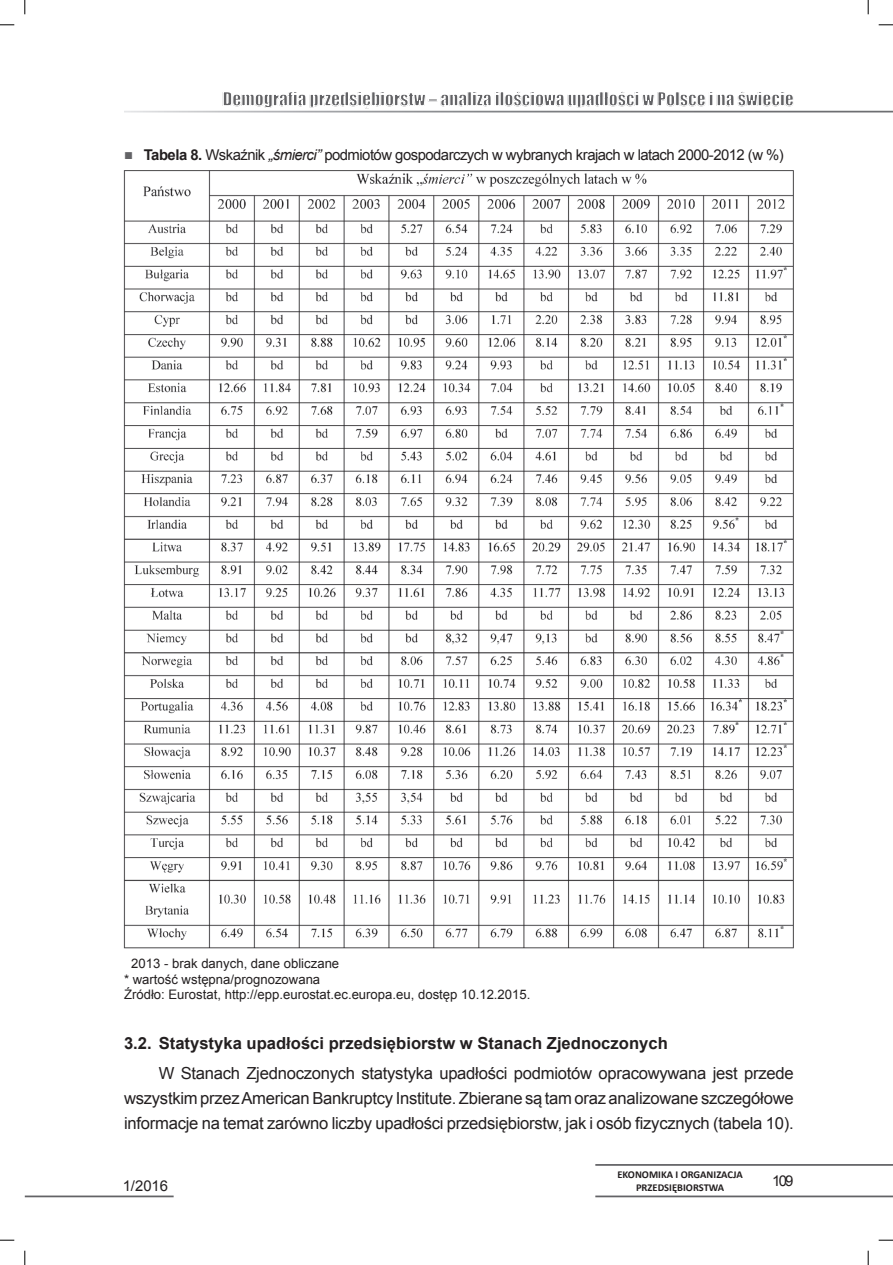
<style>
.page{position:relative;width:893px;height:1265px;background:#fff}
.page>*{position:absolute;margin:0;border:0;box-sizing:border-box;transform-origin:0 0}
.t1{font:17.5px "Impact";color:#636366}
.EIOPind_tekst{font:16.62px/24.8px "Arial";letter-spacing:-.015em;color:#231f20;text-align:justify}
.EiOP_tytbezkwadratow{font:700 16.62px "Arial";color:#231f20}
.t2{font:14.88px "Arial";letter-spacing:-.035em;color:#231f20}
.źródło{font:13.12px "Arial";color:#231f20}
.t3{font:700 10.5px/12.6px "Calibri";color:#231f20;text-align:center}
.s1{color:#636366}
.s2{font-weight:700}
.s3{font-style:italic}
</style>
<div class="page">
<hr style="left:595px;top:1196px;width:298px;height:1px;background:#636366">
<hr style="left:25px;top:1196px;width:149px;height:1px;background:#636366">
<hr style="left:595px;top:1164px;width:298px;height:2px;background:#636366">
<img style="left:123px;top:170px;width:671px;height:779px">
<svg style="left:0;top:24px;width:14px;height:2px"></svg>
<svg style="left:879px;top:24px;width:14px;height:2px"></svg>
<svg style="left:0;top:1239px;width:14px;height:2px"></svg>
<svg style="left:879px;top:1239px;width:14px;height:2px"></svg>
<svg style="left:24px;top:0;width:2px;height:14px"></svg>
<svg style="left:24px;top:1251px;width:2px;height:14px"></svg>
<svg style="left:867px;top:0;width:2px;height:14px"></svg>
<svg style="left:867px;top:1251px;width:2px;height:14px"></svg>
<p class="t1" style="left:223px;top:85px;width:573px">Demografia przedsiębiorstw – analiza ilościowa upadłości w Polsce i na świecie</p>
<p class="t2" style="left:124px;top:145px;width:661px"><span class="s1">■</span> <span class="s2">Tabela 8.</span> Wskaźnik <span class="s3">„śmierci”</span> podmiotów gospodarczych w wybranych krajach w latach 2000-2012 (w %)</p>
<p class="źródło" style="left:131px;top:955px;width:209px">2013 - brak danych, dane obliczane</p>
<p class="źródło" style="left:124px;top:970px;width:198px">* wartość wstępna/prognozowana</p>
<p class="źródło" style="left:124px;top:986px;width:408px">Źródło: Eurostat, http://epp.eurostat.ec.europa.eu, dostęp 10.12.2015.</p>
<p class="EiOP_tytbezkwadratow" style="left:124px;top:1032px;width:545px">3.2. Statystyka upadłości przedsiębiorstw w Stanach Zjednoczonych</p>
<p class="EIOPind_tekst" style="left:124px;top:1061px;width:671px;text-indent:35px">W Stanach Zjednoczonych statystyka upadłości podmiotów opracowywana jest przede wszystkim przez American Bankruptcy Institute. Zbierane są tam oraz analizowane szczegółowe informacje na temat zarówno liczby upadłości przedsiębiorstw, jak i osób fizycznych (tabela 10).</p>
<p class="t2" style="left:123px;top:1176px;width:47px">1/2016</p>
<p class="t3" style="left:617px;top:1168px;width:127px">EKONOMIKA I ORGANIZACJA<br>PRZEDSIĘBIORSTWA</p>
<p class="t2" style="left:772px;top:1171px;width:23px">109</p>
</div>
